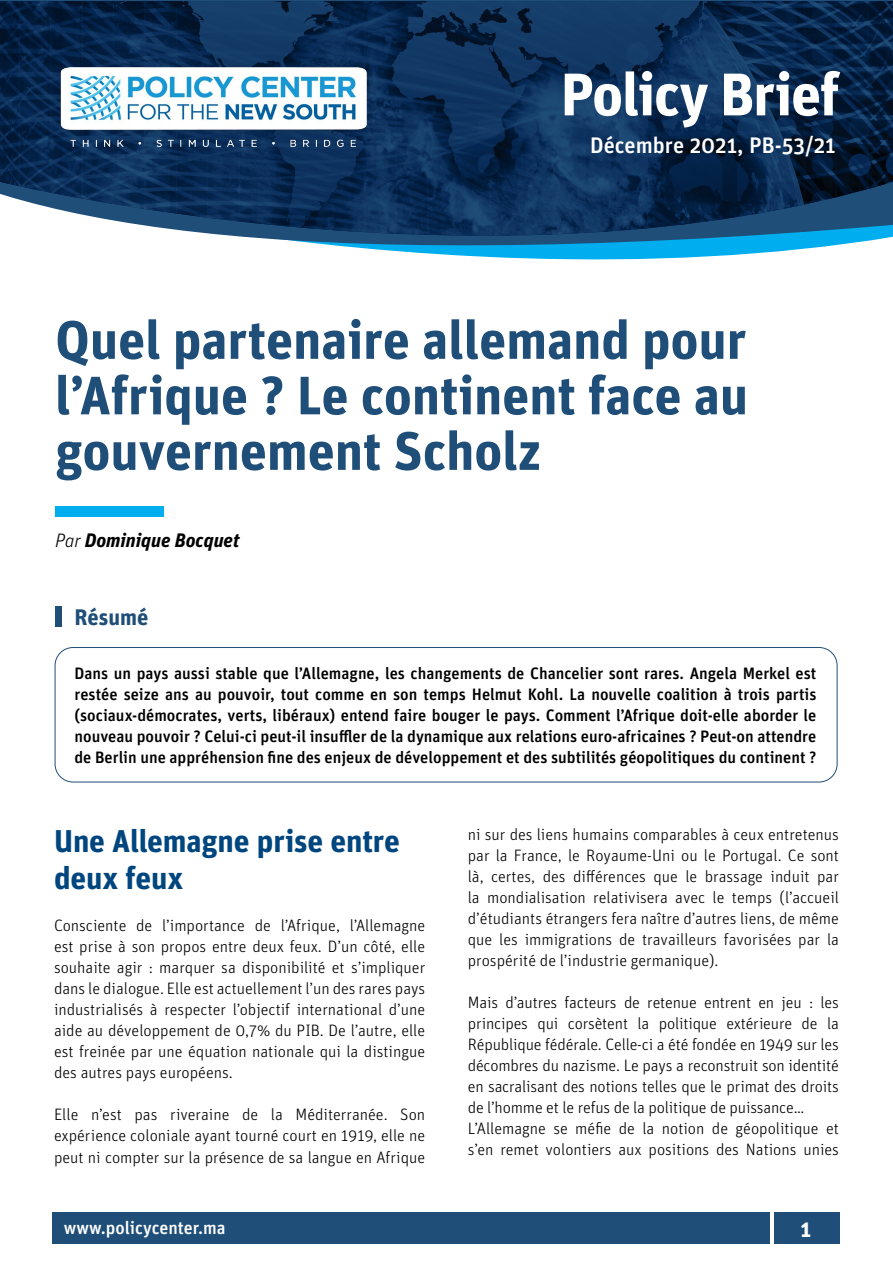
<style>
.page{position:relative;width:893px;height:1263px;background:#fff}
.page>*{position:absolute;margin:0;border:0;box-sizing:border-box;transform-origin:0 0}
.t1{font:700 60px "Unit Pro";letter-spacing:-.02em;color:#fff}
.t2{font:700 54px/55.5px "Unit Pro";color:#1f4e79;text-align:justify}
.t3{font:700 31.5px/37.8px "Unit Pro";letter-spacing:-.005em;color:#00467e}
.t4{font:500 22.5px "Unit Pro";color:#fff}
.t5{font:700 22.5px "Unit Pro";color:#1f4e79}
.t6{font:700 22.5px "Unit Pro";color:#fff}
.t7{font:italic 700 19.5px "Unit Pro";color:#000}
.t8{font:500 18px "Unit Pro";color:#fff}
.t9{font:300 16.5px/21px "Unit Pro";letter-spacing:-.01em;color:#000;text-align:justify}
.t10{font:500 16.5px/21px "Unit Pro";color:#000;text-align:justify}
.s1{font-weight:300}
</style>
<div class="page">
<div style="left:52px;top:1212px;width:718px;height:31px;background:#1f4e79"></div>
<div style="left:774px;top:1212px;width:65px;height:31px;background:#1f4e79"></div>
<div style="left:55px;top:647px;width:782px;height:135px;border:1px solid #1f4e79;border-radius:18px"></div>
<div style="left:55px;top:506px;width:109px;height:10px;background:#00aeef"></div>
<div style="left:55px;top:606px;width:7px;height:21px;background:#1f4e79"></div>
<svg style="left:331px;top:0;width:562px;height:260px;fill:#06aeef"></svg>
<img style="left:436px;top:1px;width:457px;height:236px">
<img style="left:0;top:0;width:436px;height:245px">
<h1 class="t1" style="left:560px;top:55px;width:280px">Policy Brief</h1>
<h3 class="t4" style="left:590px;top:130px;width:247px">Décembre 2021, PB-53/21</h3>
<h2 class="t2" style="left:55px;top:311px;width:694px">Quel partenaire allemand pour l’Afrique ? Le continent face au gouvernement Scholz</h2>
<p class="t7" style="left:55px;top:527px;width:186px"><span class="s1">Par</span> Dominique Bocquet</p>
<h3 class="t5" style="left:74px;top:603px;width:76px">Résumé</h3>
<p class="t10" style="left:74px;top:662px;width:743px">Dans un pays aussi stable que l’Allemagne, les changements de Chancelier sont rares. Angela Merkel est restée seize ans au pouvoir, tout comme en son temps Helmut Kohl. La nouvelle coalition à trois partis (sociaux-démocrates, verts, libéraux) entend faire bouger le pays. Comment l’Afrique doit-elle aborder le nouveau pouvoir ? Celui-ci peut-il insuffler de la dynamique aux relations euro-africaines ? Peut-on attendre de Berlin une appréhension fine des enjeux de développement et des subtilités géopolitiques du continent ?</p>
<h3 class="t3" style="left:54px;top:821px;width:347px">Une Allemagne prise entre deux feux</h3>
<p class="t9" style="left:54px;top:915px;width:373px">Consciente de l’importance de l’Afrique, l’Allemagne est prise à son propos entre deux feux. D’un côté, elle souhaite agir : marquer sa disponibilité et s’impliquer dans le dialogue. Elle est actuellement l’un des rares pays industrialisés à respecter l’objectif international d’une aide au développement de 0,7% du PIB. De l’autre, elle est freinée par une équation nationale qui la distingue des autres pays européens.</p>
<p class="t9" style="left:54px;top:1104px;width:373px">Elle n’est pas riveraine de la Méditerranée. Son expérience coloniale ayant tourné court en 1919, elle ne peut ni compter sur la présence de sa langue en Afrique</p>
<p class="t9" style="left:468px;top:824px;width:373px">ni sur des liens humains comparables à ceux entretenus par la France, le Royaume-Uni ou le Portugal. Ce sont là, certes, des différences que le brassage induit par la mondialisation relativisera avec le temps (l’accueil d’étudiants étrangers fera naître d’autres liens, de même que les immigrations de travailleurs favorisées par la prospérité de l’industrie germanique).</p>
<p class="t9" style="left:468px;top:992px;width:373px;text-align:left">Mais d’autres facteurs de retenue entrent en jeu : les principes qui corsètent la politique extérieure de la République fédérale. Celle-ci a été fondée en 1949 sur les décombres du nazisme. Le pays a reconstruit son identité en sacralisant des notions telles que le primat des droits de l’homme et le refus de la politique de puissance… L’Allemagne se méfie de la notion de géopolitique et s’en remet volontiers aux positions des Nations unies</p>
<p class="t8" style="left:64px;top:1216px;width:164px">www.policycenter.ma</p>
<h3 class="t6" style="left:801px;top:1214px;width:12px">1</h3>
</div>
